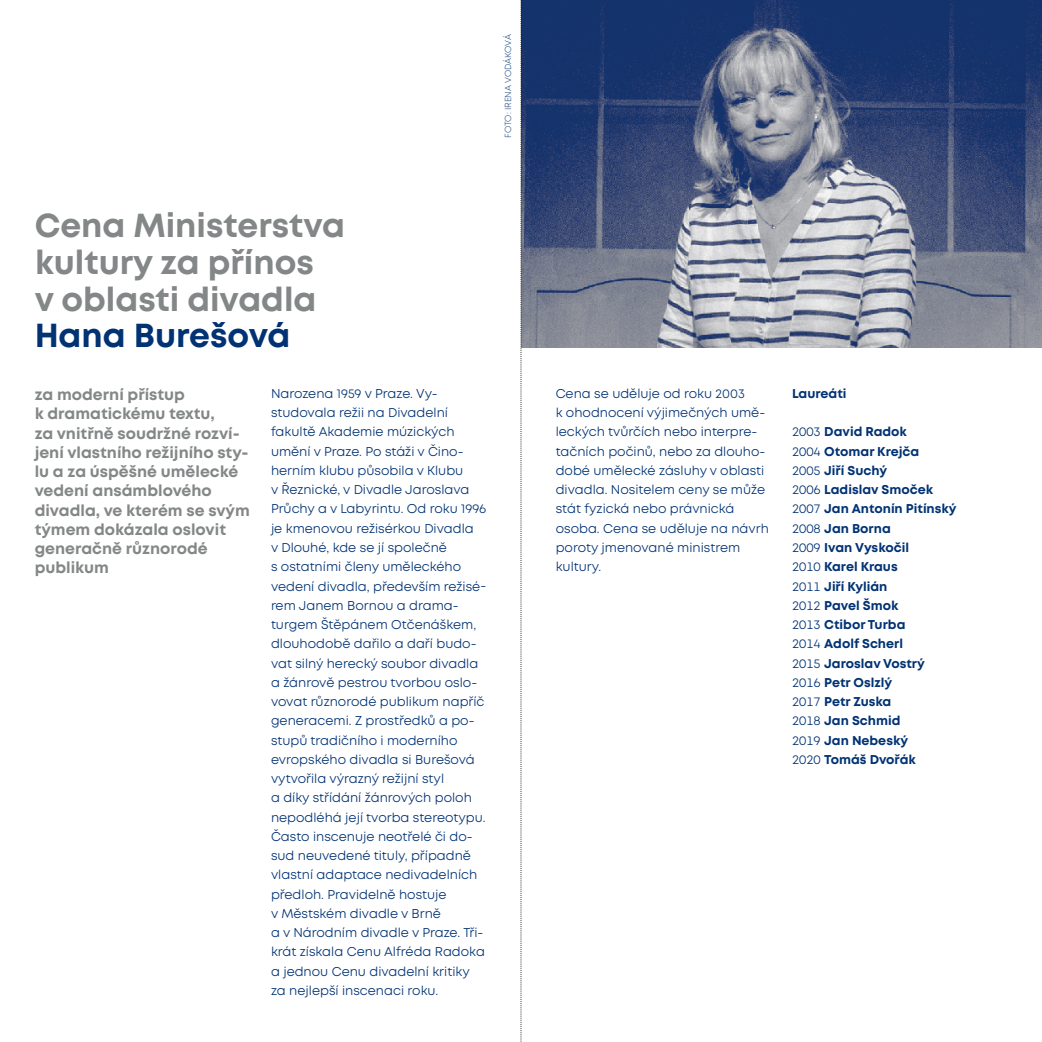
<style>
.page{position:relative;width:1042px;height:1042px;background:#fff}
.page>*{position:absolute;margin:0;border:0;box-sizing:border-box;transform-origin:0 0}
.t1{font:700 33.25px/36.8px "Mont";color:#848788}
.t2{font:700 33.25px "Mont";color:#003274}
.t3{font:700 15.75px/19.2px "Mont";color:#848788}
.t4{font:12.78px/19.2px "Mont";color:#003274}
.t5{font:700 12.78px/19.2px "Mont";color:#003274}
.t6{font:300 8.75px "Mont";letter-spacing:-.015em;color:#003274}
.s1{font-weight:400}
</style>
<div class="page">
<img style="left:522px;top:0;width:520px;height:347px">
<svg style="left:520px;top:0;width:2px;height:1042px"></svg>
<p class="t6" style="left:502px;top:137px;width:105px;rotate:-90deg">FOTO: IRENA VODÁKOVÁ</p>
<h1 class="t1" style="left:35px;top:207px;width:312px">Cena Ministerstva kultury za přínos<br>v oblasti divadla</h1>
<h1 class="t2" style="left:35px;top:314px;width:257px">Hana Burešová</h1>
<p class="t3" style="left:35px;top:385px;width:217px">za moderní přístup<br>k dramatickému textu,<br>za vnitřně soudržné rozví&shy;jení vlastního režijního sty&shy;lu a za úspěšné umělecké vedení ansámblového divadla, ve kterém se svým týmem dokázala oslovit generačně různorodé publikum</p>
<p class="t4" style="left:271px;top:384px;width:217px">Narozena 1959 v Praze. Vy&shy;studovala režii na Divadelní fakultě Akademie múzických umění v Praze. Po stáži v Čino&shy;herním klubu působila v Klubu<br>v Řeznické, v Divadle Jaroslava<br>Průchy a v Labyrintu. Od roku 1996 je kmenovou režisérkou Divadla<br>v Dlouhé, kde se jí společně<br>s ostatními členy uměleckého vedení divadla, především režisé&shy;rem Janem Bornou a drama&shy;turgem Štěpánem Otčenáškem, dlouhodobě dařilo a daří budo&shy;vat silný herecký soubor divadla a žánrově pestrou tvorbou oslo&shy;vovat různorodé publikum napříč generacemi. Z prostředků a po&shy;stupů tradičního i moderního evropského divadla si Burešová vytvořila výrazný režijní styl<br>a díky střídání žánrových poloh nepodléhá její tvorba stereotypu.<br>Často inscenuje neotřelé či do&shy;sud neuvedené tituly, případně vlastní adaptace nedivadelních předloh. Pravidelně hostuje<br>v Městském divadle v Brně<br>a v Národním divadle v Praze. Tři&shy;krát získala Cenu Alfréda Radoka a jednou Cenu divadelní kritiky za nejlepší inscenaci roku.</p>
<p class="t4" style="left:556px;top:384px;width:215px">Cena se uděluje od roku 2003<br>k ohodnocení výjimečných umě&shy;leckých tvůrčích nebo interpre&shy;tačních počinů, nebo za dlouho&shy;dobé umělecké zásluhy v oblasti divadla. Nositelem ceny se může stát fyzická nebo právnická osoba. Cena se uděluje na návrh poroty jmenované ministrem kultury.</p>
<p class="t5" style="left:792px;top:384px;width:56px">Laureáti</p>
<p class="t5" style="left:792px;top:422px;width:166px"><span class="s1">2003</span> David Radok<br><span class="s1">2004</span> Otomar Krejča<br><span class="s1">2005</span> Jiří Suchý<br><span class="s1">2006</span> Ladislav Smoček<br><span class="s1">2007</span> Jan Antonín Pitínský<br><span class="s1">2008</span> Jan Borna<br><span class="s1">2009</span> Ivan Vyskočil<br><span class="s1">2010</span> Karel Kraus<br><span class="s1">2011</span> Jiří Kylián<br><span class="s1">2012</span> Pavel Šmok<br><span class="s1">2013</span> Ctibor Turba<br><span class="s1">2014</span> Adolf Scherl<br><span class="s1">2015</span> Jaroslav Vostrý<br><span class="s1">2016</span> Petr Oslzlý<br><span class="s1">2017</span> Petr Zuska<br><span class="s1">2018</span> Jan Schmid<br><span class="s1">2019</span> Jan Nebeský<br><span class="s1">2020</span> Tomáš Dvořák</p>
</div>
